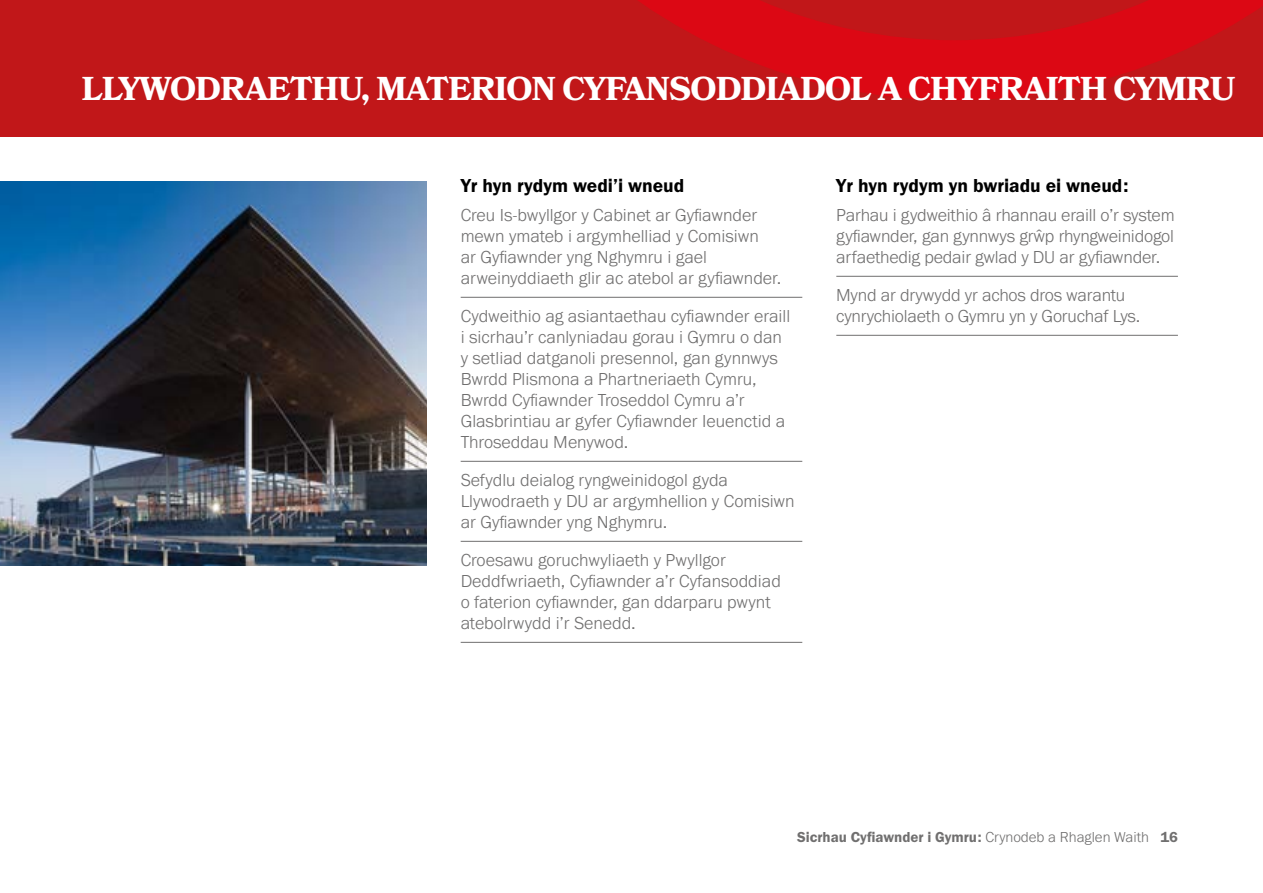
<style>
.page{position:relative;width:1263px;height:893px;background:#fff}
.page>*{position:absolute;margin:0;border:0;box-sizing:border-box;transform-origin:0 0}
.Navy_section_title{font:700 33px "Bookmania";letter-spacing:-.02em;color:#fff}
.BBB{font:19.5px "Franklin Gothic URW Dem";color:#000}
.Body_List_Line{font:300 18px/21px "Franklin Gothic URW";color:#706f6f}
.t1{font:15px "Franklin Gothic URW Dem";color:#706f6f}
.s1{font-family:"Franklin Gothic URW";font-weight:300}
</style>
<div class="page">
<div style="left:0;top:0;width:1263px;height:136px;background:#c11719"></div>
<hr style="left:461px;top:297px;width:341px;height:1px;background:#706f6f">
<hr style="left:461px;top:461px;width:341px;height:1px;background:#706f6f">
<hr style="left:461px;top:541px;width:341px;height:1px;background:#706f6f">
<hr style="left:461px;top:642px;width:341px;height:1px;background:#706f6f">
<hr style="left:836px;top:276px;width:342px;height:1px;background:#706f6f">
<hr style="left:836px;top:335px;width:342px;height:1px;background:#706f6f">
<svg style="left:638px;top:0;width:625px;height:100px"></svg>
<img style="left:0;top:182px;width:427px;height:384px">
<p class="Navy_section_title" style="left:82px;top:69px;width:1155px">LLYWODRAETHU, MATERION CYFANSODDIADOL A CHYFRAITH CYMRU</p>
<p class="BBB" style="left:461px;top:173px;width:225px">Yr hyn rydym wedi’i wneud</p>
<p class="Body_List_Line" style="left:461px;top:204px;width:322px">Creu Is-bwyllgor y Cabinet ar Gyfiawnder mewn ymateb i argymhelliad y Comisiwn<br>ar Gyfiawnder yng Nghymru i gael arweinyddiaeth glir ac atebol ar gyfiawnder.</p>
<p class="Body_List_Line" style="left:461px;top:305px;width:331px">Cydweithio ag asiantaethau cyfiawnder eraill i sicrhau’r canlyniadau gorau i Gymru o dan y setliad datganoli presennol, gan gynnwys Bwrdd Plismona a Phartneriaeth Cymru, Bwrdd Cyfiawnder Troseddol Cymru a’r Glasbrintiau ar gyfer Cyfiawnder Ieuenctid a Throseddau Menywod.</p>
<p class="Body_List_Line" style="left:461px;top:469px;width:335px">Sefydlu deialog ryngweinidogol gyda<br>Llywodraeth y DU ar argymhellion y Comisiwn ar Gyfiawnder yng Nghymru.</p>
<p class="Body_List_Line" style="left:461px;top:549px;width:322px">Croesawu goruchwyliaeth y Pwyllgor Deddfwriaeth, Cyfiawnder a’r Cyfansoddiad o faterion cyfiawnder, gan ddarparu pwynt atebolrwydd i’r Senedd.</p>
<p class="BBB" style="left:836px;top:173px;width:294px">Yr hyn rydym yn bwriadu ei wneud:</p>
<p class="Body_List_Line" style="left:836px;top:204px;width:340px;text-align:justify">Parhau i gydweithio â rhannau eraill o’r system gyfiawnder, gan gynnwys grŵp rhyngweinidogol arfaethedig pedair gwlad y DU ar gyfiawnder.</p>
<p class="Body_List_Line" style="left:836px;top:284px;width:306px">Mynd ar drywydd yr achos dros warantu cynrychiolaeth o Gymru yn y Goruchaf Lys.</p>
<p class="t1" style="left:797px;top:828px;width:382px">Sicrhau Cyfiawnder i Gymru: <span class="s1">Crynodeb a Rhaglen Waith</span> 16</p>
</div>
